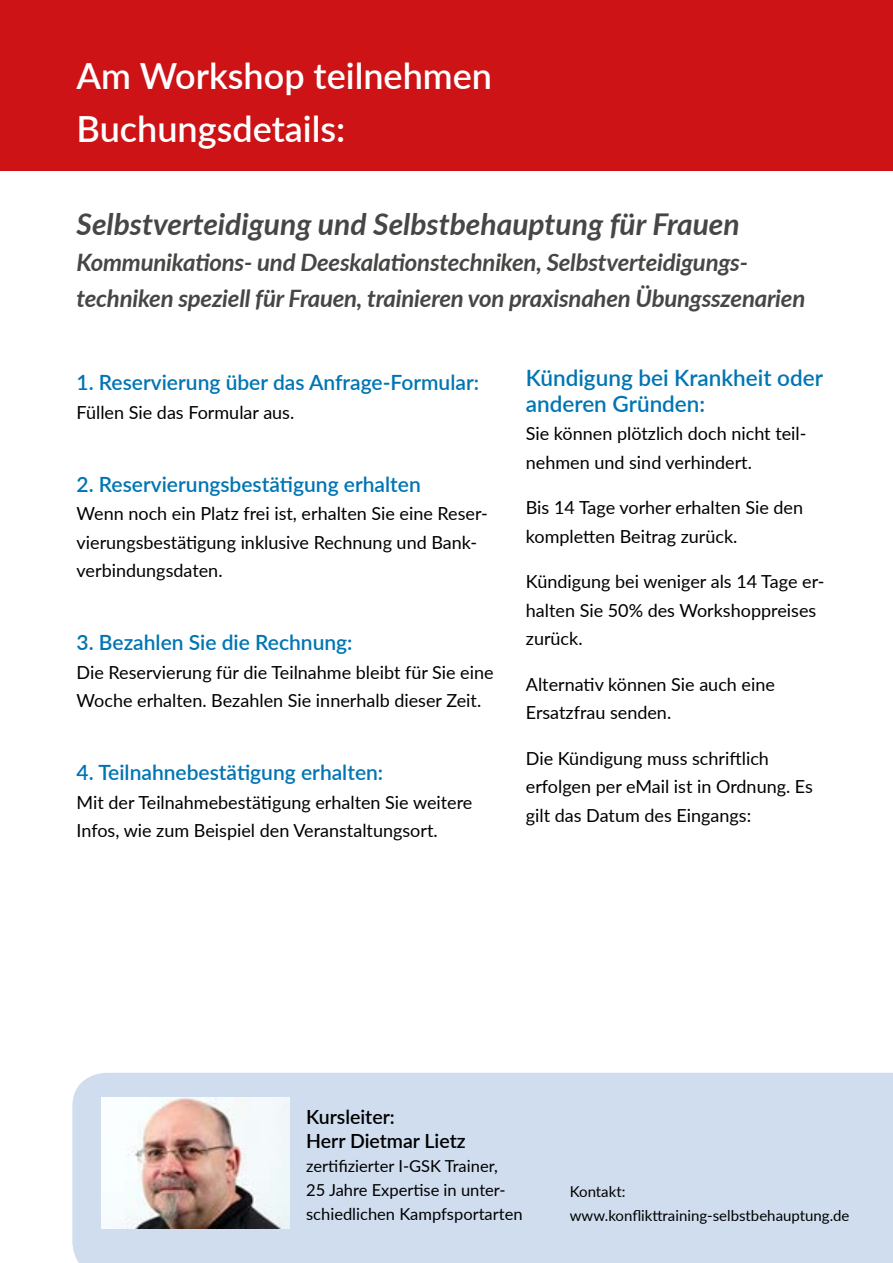
<style>
.page{position:relative;width:893px;height:1263px;background:#fff}
.page>*{position:absolute;margin:0;border:0;box-sizing:border-box;transform-origin:0 0}
.t1{font:600 36px/52.5px "Lato";color:#fff}
.t2{font:italic 700 30px "Lato";color:#464645}
.t3{font:italic 700 24px/36px "Lato";letter-spacing:-.01em;color:#464645}
.t4{font:600 22.5px/25.5px "Lato";color:#0075b3}
.t5{font:600 21px "Lato";color:#0075b3}
.t6{font:600 19.5px/24px "Lato";color:#000}
.t7{font:18px/28.5px "Lato";color:#000}
.t8{font:16.5px/24px "Lato";color:#000}
.t9{font:15px/24px "Lato";color:#000}
</style>
<div class="page">
<div style="left:72px;top:1073px;width:821px;height:190px;background:#cfddef"></div>
<div style="left:0;top:0;width:893px;height:170px;background:#cd1316"></div>
<img style="left:102px;top:1097px;width:187px;height:131px">
<h1 class="t1" style="left:77px;top:48px;width:417px">Am Workshop teilnehmen<br>Buchungsdetails:</h1>
<h2 class="t2" style="left:77px;top:202px;width:665px">Selbstverteidigung und Selbstbehauptung für Frauen</h2>
<h3 class="t3" style="left:77px;top:243px;width:730px">Kommunikations- und Deeskalationstechniken, Selbstverteidigungs&shy;techniken speziell für Frauen, trainieren von praxisnahen Übungsszenarien</h3>
<p class="t5" style="left:77px;top:367px;width:404px">1. Reservierung über das Anfrage-Formular:</p>
<p class="t7" style="left:77px;top:397px;width:219px">Füllen Sie das Formular aus.</p>
<p class="t5" style="left:77px;top:469px;width:346px">2. Reservierungsbestätigung erhalten</p>
<p class="t7" style="left:77px;top:498px;width:413px">Wenn noch ein Platz frei ist, erhalten Sie eine Reser&shy;vierungsbestätigung inklusive Rechnung und Bank&shy;verbindungsdaten.</p>
<p class="t5" style="left:77px;top:627px;width:277px">3. Bezahlen Sie die Rechnung:</p>
<p class="t7" style="left:77px;top:657px;width:419px">Die Reservierung für die Teilnahme bleibt für Sie eine<br>Woche erhalten. Bezahlen Sie innerhalb dieser Zeit.</p>
<p class="t5" style="left:77px;top:757px;width:308px">4. Teilnahnebestätigung erhalten:</p>
<p class="t7" style="left:77px;top:787px;width:397px">Mit der Teilnahmebestätigung erhalten Sie weitere<br>Infos, wie zum Beispiel den Veranstaltungsort.</p>
<p class="t4" style="left:526px;top:364px;width:299px">Kündigung bei Krankheit oder anderen Gründen:</p>
<p class="t7" style="left:526px;top:419px;width:282px">Sie können plötzlich doch nicht teil&shy;nehmen und sind verhindert.</p>
<p class="t7" style="left:526px;top:493px;width:279px">Bis 14 Tage vorher erhalten Sie den kompletten Beitrag zurück.</p>
<p class="t7" style="left:526px;top:567px;width:300px">Kündigung bei weniger als 14 Tage er&shy;halten Sie 50% des Workshoppreises zurück.</p>
<p class="t7" style="left:526px;top:669px;width:251px">Alternativ können Sie auch eine<br>Ersatzfrau senden.</p>
<p class="t7" style="left:526px;top:743px;width:289px">Die Kündigung muss schriftlich erfolgen per eMail ist in Ordnung. Es gilt das Datum des Eingangs:</p>
<p class="t6" style="left:306px;top:1104px;width:161px">Kursleiter:<br>Herr Dietmar Lietz</p>
<p class="t8" style="left:306px;top:1153px;width:218px">zertifizierter I-GSK Trainer,<br>25 Jahre Expertise in unter&shy;schiedlichen Kampfsportarten</p>
<p class="t9" style="left:570px;top:1178px;width:281px">Kontakt: www.konflikttraining-selbstbehauptung.de</p>
</div>
